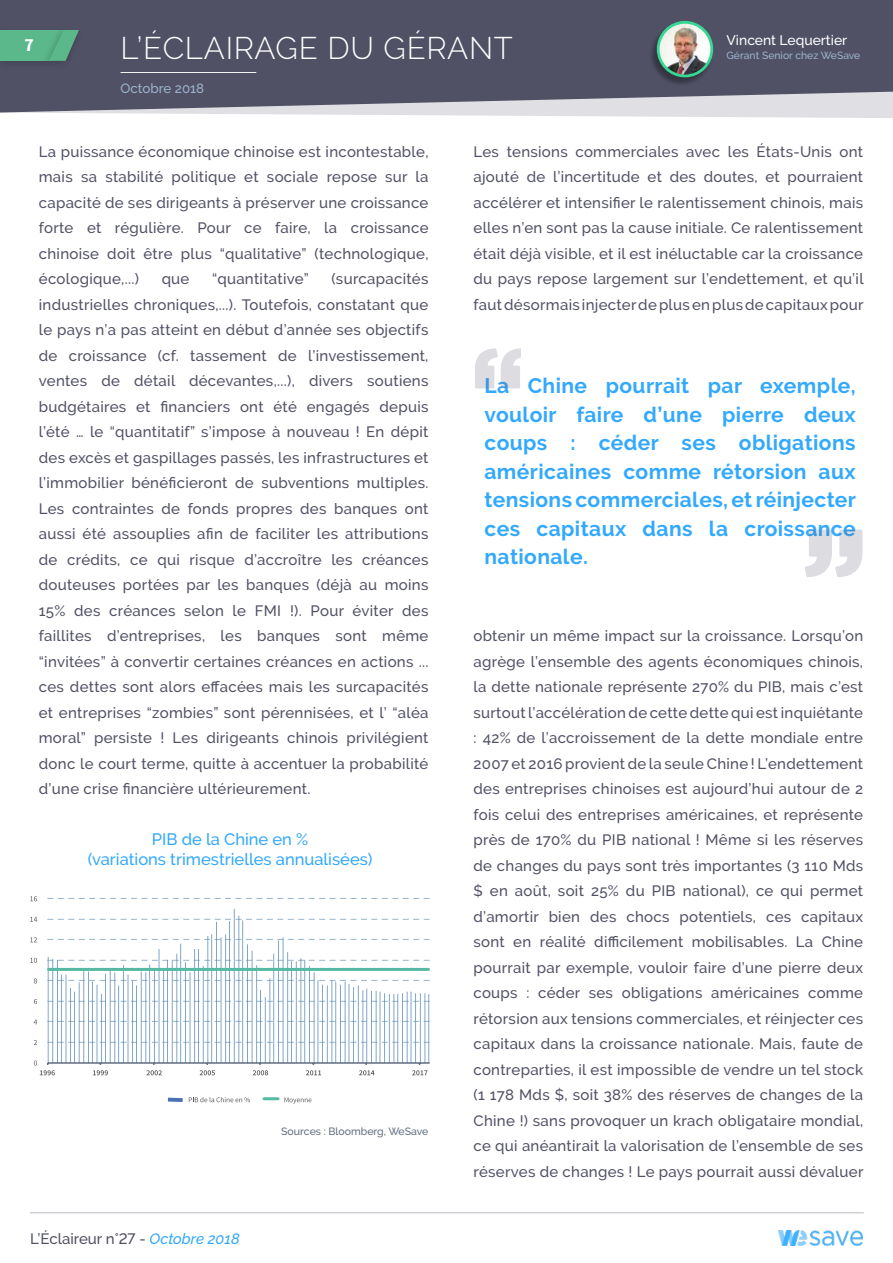
<style>
.page{position:relative;width:893px;height:1263px;background:#fff}
.page>*{position:absolute;margin:0;border:0;box-sizing:border-box;transform-origin:0 0}
.t1{font:300 31.2px "Raleway";letter-spacing:.025em;color:#fff}
.t2{font:700 21px/28.5px "Raleway";letter-spacing:.02em;color:#33a9fd;text-align:justify}
.t3{font:700 18.3px "Source Sans Pro";color:#fff}
.t4{font:500 16.5px/20.7px "Raleway";color:#33a9fd;text-align:center}
.t5{font:500 15px/25.5px "Raleway";letter-spacing:.02em;color:#515166;text-align:justify}
.t6{font:500 15px "Raleway";color:#515166}
.t7{font:500 13.8px "Raleway";color:#fff}
.t8{font:500 13.35px "Raleway";color:#9bb3ca}
.t9{font:500 10.5px "Raleway";color:#5f6e80}
.t10{font:500 10.35px "Raleway";color:#9bb3ca}
.s1{font-style:italic;color:#33a9fd}
</style>
<div class="page">
<svg style="left:110px;top:113px;width:783px;height:5px;fill:#e8e8eb"></svg>
<svg style="left:0;top:0;width:893px;height:113px;background:#5f5f73"></svg>
<div style="left:0;top:26px;width:73px;height:46px;background:#4f4f63"></div>
<div style="left:0;top:30px;width:65px;height:31px;background:#5bb88b"></div>
<div style="left:40px;top:30px;width:43px;height:31px;background:#000;opacity:.26"></div>
<svg style="left:49px;top:30px;width:30px;height:31px"></svg>
<hr style="left:30px;top:1212px;width:834px;height:1px;background:#515166">
<img style="left:778px;top:1230px;width:85px;height:15px">
<div style="left:649px;top:21px;width:64px;height:65px;background:#000;opacity:.35"></div>
<svg style="left:657px;top:21px;width:56px;height:56px"></svg>
<img style="left:659px;top:24px;width:51px;height:51px;border-radius:25px">
<hr style="left:121px;top:72px;width:135px;height:1px;background:#f2f2f2">
<svg style="left:47px;top:898px;width:383px;height:1px"></svg>
<svg style="left:48px;top:909px;width:381px;height:153px"></svg>
<hr style="left:48px;top:1062px;width:382px;height:2px;background:#5f6c7e">
<hr style="left:48px;top:968px;width:380px;height:3px;background:#56b9a3">
<svg style="left:34px;top:1019px;width:3px;height:5px"></svg>
<svg style="left:34px;top:999px;width:3px;height:5px"></svg>
<svg style="left:34px;top:978px;width:3px;height:5px"></svg>
<svg style="left:30px;top:958px;width:7px;height:5px"></svg>
<svg style="left:30px;top:937px;width:7px;height:5px"></svg>
<svg style="left:30px;top:917px;width:7px;height:5px"></svg>
<svg style="left:30px;top:896px;width:7px;height:5px"></svg>
<svg style="left:34px;top:1060px;width:21px;height:15px"></svg>
<svg style="left:93px;top:1063px;width:15px;height:12px"></svg>
<svg style="left:147px;top:1063px;width:15px;height:12px"></svg>
<svg style="left:200px;top:1063px;width:15px;height:12px"></svg>
<svg style="left:253px;top:1063px;width:15px;height:12px"></svg>
<svg style="left:306px;top:1063px;width:15px;height:12px"></svg>
<svg style="left:359px;top:1063px;width:15px;height:12px"></svg>
<svg style="left:412px;top:1063px;width:15px;height:12px"></svg>
<svg style="left:168px;top:1098px;width:15px;height:4px"></svg>
<svg style="left:189px;top:1097px;width:61px;height:5px"></svg>
<hr style="left:264px;top:1097px;width:14px;height:3px;background:#56b9a3">
<svg style="left:284px;top:1097px;width:27px;height:7px"></svg>
<svg style="left:805px;top:530px;width:57px;height:47px"></svg>
<svg style="left:475px;top:348px;width:45px;height:40px"></svg>
<p class="t3" style="left:25px;top:33px;width:11px">7</p>
<h1 class="t1" style="left:121px;top:30px;width:394px">L’ÉCLAIRAGE DU GÉRANT</h1>
<p class="t8" style="left:121px;top:80px;width:85px">Octobre 2018</p>
<p class="t7" style="left:727px;top:32px;width:122px">Vincent Lequertier</p>
<p class="t10" style="left:727px;top:49px;width:135px">Gérant Senior chez WeSave</p>
<p class="t5" style="left:39px;top:139px;width:391px">La puissance économique chinoise est incontestable, mais sa stabilité politique et sociale repose sur la capacité de ses dirigeants à préserver une croissance forte et régulière. Pour ce faire, la croissance chinoise doit être plus “qualitative” (technologique, écologique,...)</p>
<p class="t5" style="left:39px;top:266px;width:391px;text-indent:293px">(surcapacités industrielles chroniques,...). Toutefois, constatant que le pays n’a pas atteint en début d’année ses objectifs de croissance (cf. tassement de l’investissement, ventes de détail décevantes,...), divers soutiens budgétaires et financiers ont été engagés depuis l’été … le “quantitatif” s’impose à nouveau ! En dépit des excès et gaspillages passés, les infrastructures et l’immobilier bénéficieront de subventions multiples.<br>Les contraintes de fonds propres des banques ont aussi été assouplies afin de faciliter les attributions de crédits, ce qui risque d’accroître les créances douteuses portées par les banques (déjà au moins 15% des créances selon le FMI !). Pour éviter des faillites d’entreprises, les banques sont même “invitées” à convertir certaines créances en actions ... ces dettes sont alors effacées mais les surcapacités et entreprises “zombies” sont pérennisées, et l’ “aléa moral” persiste ! Les dirigeants chinois privilégient donc le court terme, quitte à accentuer la probabilité d’une crise financière ultérieurement.</p>
<p class="t5" style="left:162px;top:266px;width:29px">que</p>
<p class="t5" style="left:212px;top:266px;width:98px">“quantitative”</p>
<p class="t4" style="left:88px;top:828px;width:286px">PIB de la Chine en %<br>(variations trimestrielles annualisées)</p>
<p class="t6" style="left:30px;top:1230px;width:211px">L’Éclaireur n°27 - <span class="s1">Octobre 2018</span></p>
<p class="t9" style="left:281px;top:1125px;width:149px">Sources : Bloomberg, WeSave</p>
<p class="t5" style="left:473px;top:139px;width:392px">Les tensions commerciales avec les États-Unis ont ajouté de l’incertitude et des doutes, et pourraient accélérer et intensifier le ralentissement chinois, mais elles n’en sont pas la cause initiale. Ce ralentissement était déjà visible, et il est inéluctable car la croissance du pays repose largement sur l’endettement, et qu’il faut désormais injecter de plus en plus de capitaux pour</p>
<h2 class="t2" style="left:484px;top:372px;width:373px">La Chine pourrait par exemple, vouloir faire d’une pierre deux coups : céder ses obligations américaines comme rétorsion aux tensions commerciales, et réinjecter ces capitaux dans la croissance nationale.</h2>
<p class="t5" style="left:473px;top:623px;width:391px">obtenir un même impact sur la croissance. Lorsqu’on agrège l’ensemble des agents économiques chinois, la dette nationale représente 270% du PIB, mais c’est surtout l’accélération de cette dette qui est inquiétante : 42% de l’accroissement de la dette mondiale entre 2007 et 2016 provient de la seule Chine ! L’endettement des entreprises chinoises est aujourd’hui autour de 2 fois celui des entreprises américaines, et représente près de 170% du PIB national ! Même si les réserves de changes du pays sont très importantes (3 110 Mds $ en août, soit 25% du PIB national), ce qui permet d’amortir bien des chocs potentiels, ces capitaux sont en réalité difficilement mobilisables. La Chine pourrait par exemple, vouloir faire d’une pierre deux coups : céder ses obligations américaines comme rétorsion aux tensions commerciales, et réinjecter ces capitaux dans la croissance nationale. Mais, faute de contreparties, il est impossible de vendre un tel stock (1 178 Mds $, soit 38% des réserves de changes de la Chine !) sans provoquer un krach obligataire mondial, ce qui anéantirait la valorisation de l’ensemble de ses réserves de changes ! Le pays pourrait aussi dévaluer</p>
</div>
